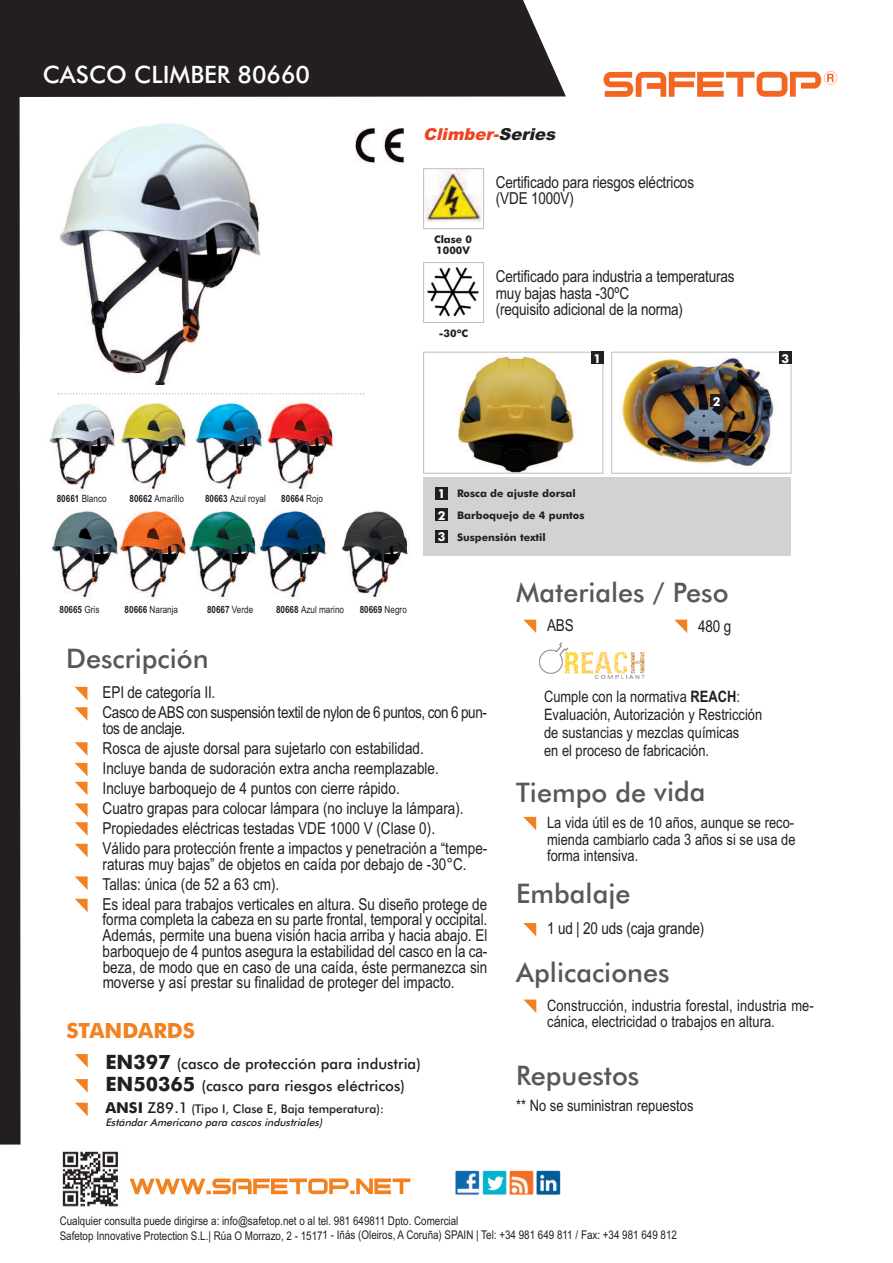
<style>
.page{position:relative;width:893px;height:1263px;background:#fff}
.page>*{position:absolute;margin:0;border:0;box-sizing:border-box;transform-origin:0 0}
.t1{font:500 27px "Futura BT";color:#57585a}
.t2{font:500 24px "Futura BT";color:#fff}
.t3{font:700 21px "Futura BT";color:#f28120}
.t4{font:16.5px/20px "Arial Narrow";color:#231f20}
.t5{font:16.5px/20px "Arial Narrow";letter-spacing:-.025em;color:#231f20}
.t6{font:italic 900 16.5px "Arial";color:#ef4223}
.t7{font:15.75px/16.5px "Arial Narrow";color:#231f20}
.t8{font:500 15px/21.9px "Futura BT";color:#231f20}
.t9{font:700 12.3px/21.6px "Futura BT";color:#fff;text-align:justify}
.t10{font:12px/14.2px "Arial Narrow";color:#231f20}
.t11{font:500 12px "Futura BT";color:#231f20}
.t12{font:700 10.5px/21.8px "Futura BT";color:#231f20}
.t13{font:italic 500 10.5px "Futura BT";color:#231f20}
.t14{font:9.9px "Arial Narrow";color:#231f20}
.t15{font:700 9.9px "Arial Narrow";color:#231f20}
.s1{color:#231f20}
.s2{font-weight:700}
.s3{font-weight:400}
.s4{font-weight:700;font-size:19.8px}
.s5{font-weight:700;font-size:15px}
.s6{font-size:15px}
</style>
<div class="page">
<div style="left:21px;top:0;width:545px;height:97px;background:#231f20"></div>
<img style="left:355px;top:127px;width:50px;height:37px">
<svg style="left:130px;top:1178px;width:280px;height:16px"></svg>
<img style="left:62px;top:1151px;width:56px;height:56px">
<svg style="left:603px;top:71px;width:234px;height:26px"></svg>
<img style="left:455px;top:1170px;width:106px;height:25px">
<svg style="left:75px;top:1054px;width:13px;height:13px"></svg>
<svg style="left:75px;top:1079px;width:13px;height:14px"></svg>
<svg style="left:75px;top:1103px;width:13px;height:13px"></svg>
<svg style="left:75px;top:687px;width:12px;height:13px"></svg>
<svg style="left:523px;top:620px;width:13px;height:13px"></svg>
<svg style="left:75px;top:707px;width:12px;height:13px"></svg>
<svg style="left:75px;top:742px;width:12px;height:13px"></svg>
<svg style="left:75px;top:782px;width:13px;height:13px"></svg>
<svg style="left:75px;top:763px;width:13px;height:13px"></svg>
<svg style="left:75px;top:803px;width:13px;height:33px"></svg>
<svg style="left:75px;top:844px;width:13px;height:13px"></svg>
<svg style="left:75px;top:876px;width:13px;height:14px"></svg>
<svg style="left:75px;top:899px;width:13px;height:13px"></svg>
<svg style="left:674px;top:620px;width:13px;height:13px"></svg>
<svg style="left:523px;top:923px;width:13px;height:13px"></svg>
<svg style="left:523px;top:999px;width:13px;height:14px"></svg>
<div style="left:0;top:0;width:21px;height:1144px;background:#231f20"></div>
<img style="left:59px;top:123px;width:202px;height:262px">
<img style="left:425px;top:170px;width:57px;height:52px">
<div style="left:423px;top:168px;width:61px;height:61px;border:1px solid #bcbdc0"></div>
<img style="left:427px;top:267px;width:52px;height:50px">
<div style="left:423px;top:262px;width:61px;height:61px;border:1px solid #bcbdc0"></div>
<img style="left:458px;top:356px;width:118px;height:116px">
<div style="left:423px;top:352px;width:180px;height:122px;border:1px solid #bcbdc0"></div>
<img style="left:619px;top:357px;width:155px;height:112px">
<div style="left:611px;top:352px;width:180px;height:122px;border:1px solid #bcbdc0"></div>
<img style="left:49px;top:403px;width:66px;height:88px">
<img style="left:119px;top:402px;width:69px;height:89px">
<img style="left:195px;top:403px;width:68px;height:88px">
<img style="left:266px;top:402px;width:69px;height:89px">
<img style="left:51px;top:511px;width:68px;height:89px">
<img style="left:119px;top:510px;width:70px;height:90px">
<img style="left:189px;top:511px;width:70px;height:89px">
<img style="left:259px;top:511px;width:70px;height:89px">
<img style="left:342px;top:511px;width:68px;height:89px">
<div style="left:423px;top:477px;width:368px;height:79px;background:#d3d2d2"></div>
<div style="left:435px;top:487px;width:13px;height:12px;background:#231f20"></div>
<div style="left:435px;top:509px;width:13px;height:12px;background:#231f20"></div>
<div style="left:435px;top:530px;width:13px;height:12px;background:#231f20"></div>
<div style="left:710px;top:394px;width:13px;height:13px;background:#231f20"></div>
<div style="left:779px;top:352px;width:12px;height:12px;background:#231f20"></div>
<div style="left:591px;top:352px;width:12px;height:12px;background:#231f20"></div>
<img style="left:540px;top:642px;width:104px;height:36px">
<svg style="left:58px;top:393px;width:306px;height:1px"></svg>
<svg style="left:523px;top:817px;width:13px;height:13px"></svg>
<h2 class="t2" style="left:43px;top:61px;width:269px">CASCO CLIMBER 80660</h2>
<p class="t6" style="left:423px;top:125px;width:138px">Climber-<span class="s1">Series</span></p>
<p class="t12" style="left:434px;top:235px;width:40px;line-height:10.5px">Clase 0<br>1000V</p>
<p class="t12" style="left:439px;top:322px;width:31px">-30ºC</p>
<p class="t4" style="left:496px;top:174px;width:200px;line-height:16.5px">Certificado para riesgos eléctricos (VDE 1000V)</p>
<p class="t4" style="left:496px;top:268px;width:240px;line-height:16.5px">Certificado para industria a temperaturas muy bajas hasta -30ºC<br>(requisito adicional de la norma)</p>
<p class="t9" style="left:593px;top:348px;width:9px">1</p>
<p class="t9" style="left:782px;top:348px;width:9px">3</p>
<p class="t9" style="left:713px;top:391px;width:9px">2</p>
<p class="t14" style="left:57px;top:493px;width:51px"><span class="s2">80661</span> Blanco</p>
<p class="t14" style="left:130px;top:493px;width:56px"><span class="s2">80662</span> Amarillo</p>
<p class="t14" style="left:205px;top:493px;width:62px"><span class="s2">80663</span> Azul royal</p>
<p class="t15" style="left:281px;top:493px;width:43px">80664 <span class="s3">Rojo</span></p>
<p class="t15" style="left:59px;top:604px;width:41px">80665 <span class="s3">Gris</span></p>
<p class="t14" style="left:125px;top:604px;width:55px"><span class="s2">80666</span> Naranja</p>
<p class="t15" style="left:207px;top:604px;width:48px">80667 <span class="s3">Verde</span></p>
<p class="t14" style="left:276px;top:604px;width:70px"><span class="s2">80668</span> Azul marino</p>
<p class="t15" style="left:360px;top:604px;width:49px">80669 <span class="s3">Negro</span></p>
<h1 class="t1" style="left:66px;top:643px;width:144px">Descripción</h1>
<p class="t9" style="left:438px;top:483px;width:9px">1<br>2<br>3</p>
<p class="t12" style="left:457px;top:483px;width:129px">Rosca de ajuste dorsal<br>Barboquejo de 4 puntos<br>Suspensión textil</p>
<h1 class="t1" style="left:516px;top:577px;width:214px">Materiales / Peso</h1>
<p class="t4" style="left:547px;top:615px;width:28px">ABS</p>
<p class="t4" style="left:698px;top:616px;width:35px">480 g</p>
<p class="t5" style="left:103px;top:682px;width:386px">EPI de categoría II.<br>Casco deABS con suspensión textil de nylon de 6 puntos, con 6 pun-</p>
<p class="t4" style="left:103px;top:718px;width:386px">tos de anclaje.<br>Rosca de ajuste dorsal para sujetarlo con estabilidad.<br>Incluye banda de sudoración extra ancha reemplazable.<br>Incluye barboquejo de 4 puntos con cierre rápido.<br>Cuatro grapas para colocar lámpara (no incluye la lámpara).<br>Propiedades eléctricas testadas VDE 1000 V (Clase 0).<br>Válido para protección frente a impactos y penetración a “tempe-</p>
<p class="t4" style="left:103px;top:854px;width:386px">raturas muy bajas” de objetos en caída por debajo de -30°C.<br>Tallas: única (de 52 a 63 cm).<br>Es ideal para trabajos verticales en altura. Su diseño protege de</p>
<p class="t4" style="left:103px;top:912px;width:386px;line-height:15.8px;text-align:justify">forma completa la cabeza en su parte frontal, temporal y occipital.<br>Además, permite una buena visión hacia arriba y hacia abajo. El barboquejo de 4 puntos asegura la estabilidad del casco en la ca&shy;beza, de modo que en caso de una caída, éste permanezca sin moverse y así prestar su finalidad de proteger del impacto.</p>
<p class="t3" style="left:66px;top:1018px;width:130px">STANDARDS</p>
<p class="t8" style="left:105px;top:1053px;width:317px"><span class="s4">EN397</span> (casco de protección para industria)<br><span class="s4">EN50365</span> (casco para riesgos eléctricos)</p>
<p class="t11" style="left:105px;top:1102px;width:280px"><span class="s5">ANSI</span> <span class="s6">Z89.1</span> (Tipo I, Clase E, Baja temperatura):</p>
<p class="t13" style="left:105px;top:1116px;width:221px">Estándar Americano para cascos industriales)</p>
<p class="t7" style="left:544px;top:688px;width:220px;line-height:18px">Cumple con la normativa <span class="s2">REACH</span>:<br>Evaluación, Autorización y Restricción de sustancias y mezclas químicas<br>en el proceso de fabricación.</p>
<h1 class="t1" style="left:516px;top:776px;width:191px">Tiempo de vida</h1>
<p class="t7" style="left:547px;top:814px;width:250px;text-align:justify">La vida útil es de 10 años, aunque se reco&shy;mienda cambiarlo cada 3 años si se usa de forma intensiva.</p>
<h1 class="t1" style="left:516px;top:877px;width:116px">Embalaje</h1>
<p class="t4" style="left:547px;top:919px;width:159px">1 ud | 20 uds (caja grande)</p>
<h1 class="t1" style="left:516px;top:957px;width:155px">Aplicaciones</h1>
<p class="t7" style="left:547px;top:997px;width:268px">Construcción, industria forestal, industria me&shy;cánica, electricidad o trabajos en altura.</p>
<h1 class="t1" style="left:516px;top:1059px;width:125px">Repuestos</h1>
<p class="t7" style="left:516px;top:1097px;width:179px">** No se suministran repuestos</p>
<p class="t10" style="left:60px;top:1214px;width:619px">Cualquier consulta puede dirigirse a: info@safetop.net o al tel. 981 649811 Dpto. Comercial<br>Safetop Innovative Protection S.L.| Rúa O Morrazo, 2 - 15171 - Iñás (Oleiros, A Coruña) SPAIN | Tel: +34 981 649 811 / Fax: +34 981 649 812</p>
</div>
